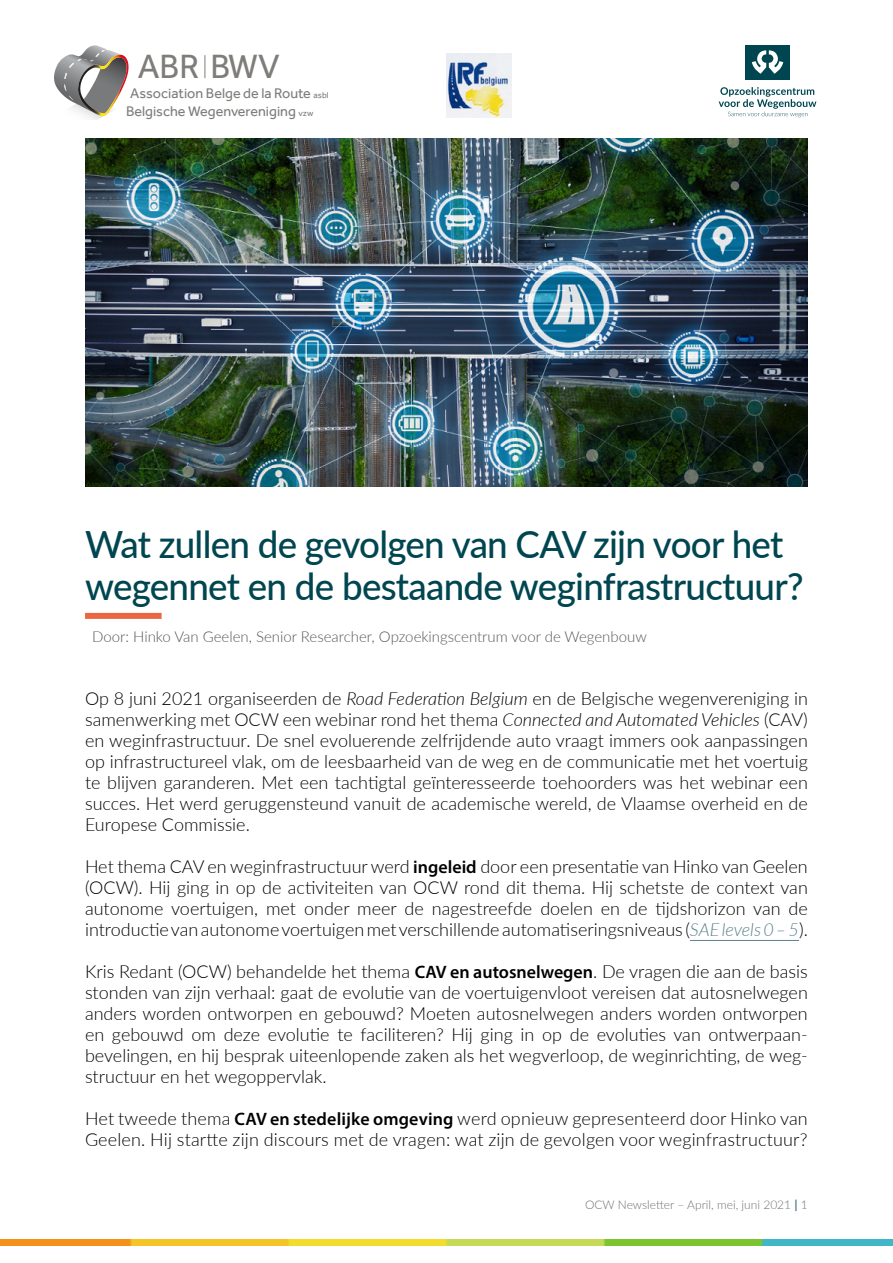
<style>
.page{position:relative;width:893px;height:1263px;background:#fff}
.page>*{position:absolute;margin:0;border:0;box-sizing:border-box;transform-origin:0 0}
.t1{font:500 37.5px/42px "Lato";letter-spacing:-.02em;color:#004650}
.t2{font:34.65px "Effra";color:#7f7d7a}
.t3{font:300 18px/21px "Lato";color:#000;text-align:justify}
.t4{font:300 15px "Lato";color:#58585a}
.t5{font:14.4px/17.2px "Effra";color:#7f7d7a}
.t6{font:300 12px "Lato";color:#707172}
.s1{font-size:8.7px}
.s2{font-style:italic}
.s3{font-family:"Myriad Pro";font-weight:600}
.s4{font-style:italic;color:#5c818a}
.s5{font-weight:800;color:#5c818a}
</style>
<div class="page">
<svg style="left:54px;top:45px;width:75px;height:74px"></svg>
<svg style="left:205px;top:55px;width:1px;height:23px"></svg>
<img style="left:0;top:1239px;width:893px;height:7px">
<img style="left:85px;top:138px;width:723px;height:349px">
<div style="left:85px;top:613px;width:77px;height:6px;background:#ea6642"></div>
<hr style="left:690px;top:940px;width:109px;height:1px;background:#5c818a">
<img style="left:446px;top:54px;width:65px;height:63px">
<div style="left:745px;top:45px;width:44px;height:34px;background:#004650"></div>
<svg style="left:752px;top:50px;width:31px;height:24px"></svg>
<svg style="left:719px;top:87px;width:97px;height:30px"></svg>
<h2 class="t2" style="left:138px;top:46px;width:143px">ABR BWV</h2>
<p class="t5" style="left:126px;top:85px;width:204px">Association Belge de la Route <span class="s1">asbl<br></span>Belgische Wegenvereniging <span class="s1">vzw</span></p>
<h1 class="t1" style="left:85px;top:522px;width:720px">Wat zullen de gevolgen van CAV zijn voor het wegennet en de bestaande weginfrastructuur?</h1>
<p class="t4" style="left:92px;top:626px;width:556px">Door: Hinko Van Geelen, Senior Researcher, Opzoekingscentrum voor de Wegenbouw</p>
<p class="t3" style="left:85px;top:687px;width:724px">Op 8 juni 2021 organiseerden de <span class="s2">Road Federation Belgium</span> en de Belgische wegenvereniging in samenwerking met OCW een webinar rond het thema <span class="s2">Connected and Automated Vehicles</span> (CAV) en weginfrastructuur. De snel evoluerende zelfrijdende auto vraagt immers ook aanpassingen op infrastructureel vlak, om de leesbaarheid van de weg en de communicatie met het voertuig te blijven garanderen. Met een tachtigtal geïnteresseerde toehoorders was het webinar een succes. Het werd geruggensteund vanuit de academische wereld, de Vlaamse overheid en de Europese Commissie.</p>
<p class="t3" style="left:85px;top:855px;width:724px">Het thema CAV en weginfrastructuur werd <span class="s3">ingeleid</span> door een presentatie van Hinko van Geelen (OCW). Hij ging in op de activiteiten van OCW rond dit thema. Hij schetste de context van autonome voertuigen, met onder meer de nagestreefde doelen en de tijdshorizon van de introductie van autonome voertuigen met verschillende automatiseringsniveaus (<span class="s4">SAE levels 0 – 5</span>).</p>
<p class="t3" style="left:85px;top:960px;width:724px">Kris Redant (OCW) behandelde het thema <span class="s3">CAV en autosnelwegen</span>. De vragen die aan de basis stonden van zijn verhaal: gaat de evolutie van de voertuigenvloot vereisen dat autosnelwegen anders worden ontworpen en gebouwd? Moeten autosnelwegen anders worden ontworpen en gebouwd om deze evolutie te faciliteren? Hij ging in op de evoluties van ontwerpaan&shy;bevelingen, en hij besprak uiteenlopende zaken als het wegverloop, de weginrichting, de weg&shy;structuur en het wegoppervlak.</p>
<p class="t3" style="left:85px;top:1107px;width:724px">Het tweede thema <span class="s3">CAV en stedelijke omgeving</span> werd opnieuw gepresenteerd door Hinko van<br>Geelen. Hij startte zijn discours met de vragen: wat zijn de gevolgen voor weginfrastructuur?</p>
<p class="t6" style="left:585px;top:1196px;width:224px">OCW Newsletter – April, mei, juni 2021 <span class="s5">|</span> 1</p>
</div>
